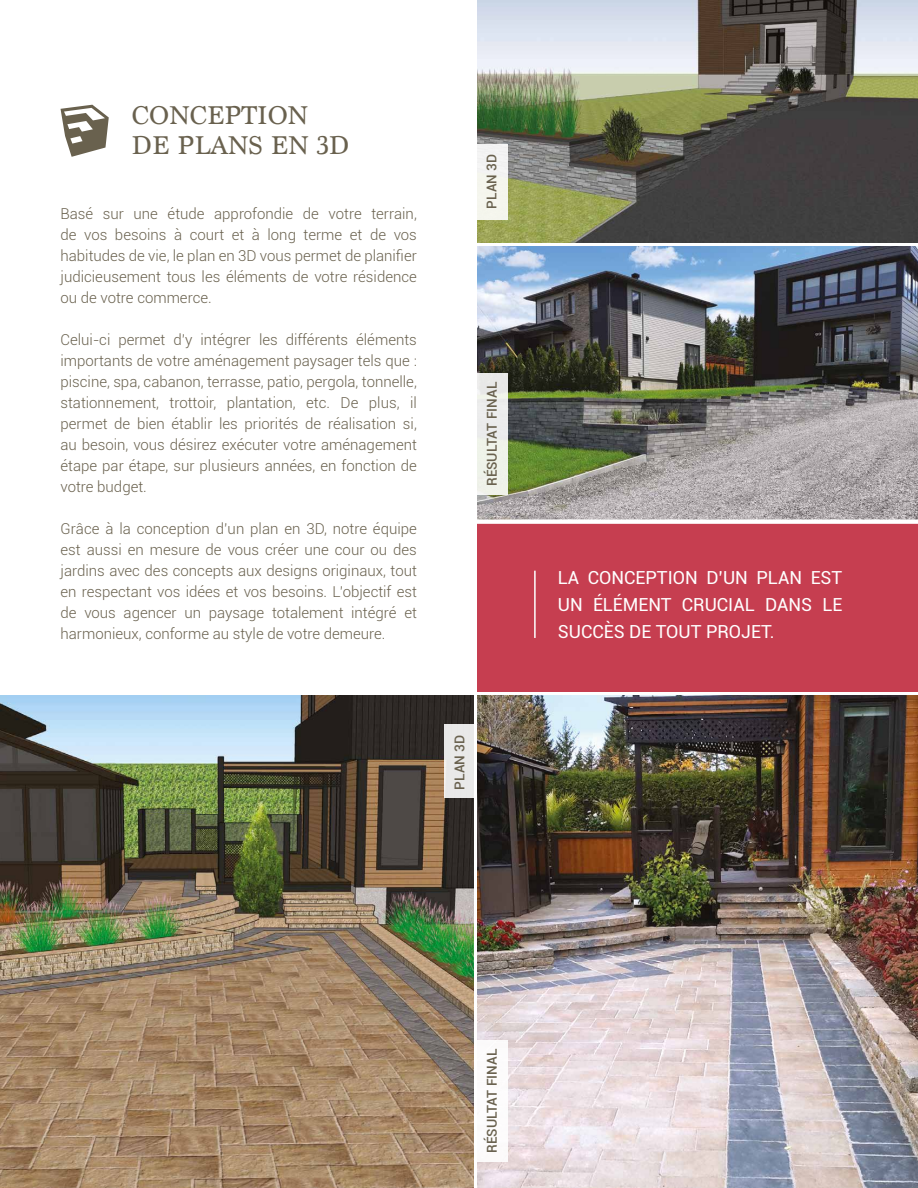
<style>
.page{position:relative;width:918px;height:1188px;background:#fff}
.page>*{position:absolute;margin:0;border:0;box-sizing:border-box;transform-origin:0 0}
.t1{font:27px/30px "Marion";color:#69614e}
.t2{font:18px/27px "Roboto";color:#fff;text-align:justify}
.t3{font:300 15px/21px "Roboto";color:#69614e;text-align:justify}
.t4{font:500 13.65px "Roboto";color:#69614e}
.t5{font:500 13.5px "Roboto";color:#69614e}
</style>
<div class="page">
<img style="left:0;top:696px;width:474px;height:492px">
<img style="left:478px;top:699px;width:440px;height:489px">
<img style="left:478px;top:0;width:440px;height:242px">
<img style="left:478px;top:246px;width:440px;height:271px">
<svg style="left:61px;top:105px;width:48px;height:52px"></svg>
<div style="left:475px;top:144px;width:32px;height:76px;background:#f4f5ee"></div>
<div style="left:444px;top:725px;width:31px;height:73px;background:#e9e9e8"></div>
<div style="left:475px;top:373px;width:32px;height:122px;background:#edf0ea"></div>
<div style="left:475px;top:1040px;width:32px;height:121px;background:#fff"></div>
<svg style="left:469px;top:517px;width:449px;height:182px;background:#c74b5c"></svg>
<h1 class="t1" style="left:132px;top:100px;width:219px">CONCEPTION<br>DE PLANS EN 3D</h1>
<p class="t3" style="left:61px;top:202px;width:358px">Basé sur une étude approfondie de votre terrain, de vos besoins à court et à long terme et de vos habitudes de vie, le plan en 3D vous permet de planifier judicieusement tous les éléments de votre résidence ou de votre commerce.</p>
<p class="t3" style="left:61px;top:328px;width:358px">Celui-ci permet d’y intégrer les différents éléments importants de votre aménagement paysager tels que : piscine, spa, cabanon, terrasse, patio, pergola, tonnelle, stationnement, trottoir, plantation, etc. De plus, il permet de bien établir les priorités de réalisation si, au besoin, vous désirez exécuter votre aménagement étape par étape, sur plusieurs années, en fonction de votre budget.</p>
<p class="t3" style="left:61px;top:517px;width:358px">Grâce à la conception d’un plan en 3D, notre équipe est aussi en mesure de vous créer une cour ou des jardins avec des concepts aux designs originaux, tout en respectant vos idées et vos besoins. L’objectif est de vous agencer un paysage totalement intégré et harmonieux, conforme au style de votre demeure.</p>
<p class="t5" style="left:482px;top:209px;width:56px;rotate:-90deg">PLAN 3D</p>
<p class="t4" style="left:482px;top:486px;width:106px;rotate:-90deg">RÉSULTAT FINAL</p>
<p class="t4" style="left:450px;top:790px;width:56px;rotate:-90deg">PLAN 3D</p>
<p class="t2" style="left:558px;top:564px;width:286px">LA CONCEPTION D’UN PLAN EST UN ÉLÉMENT CRUCIAL DANS LE SUCCÈS DE TOUT PROJET.</p>
<p class="t4" style="left:482px;top:1153px;width:106px;rotate:-90deg">RÉSULTAT FINAL</p>
</div>
